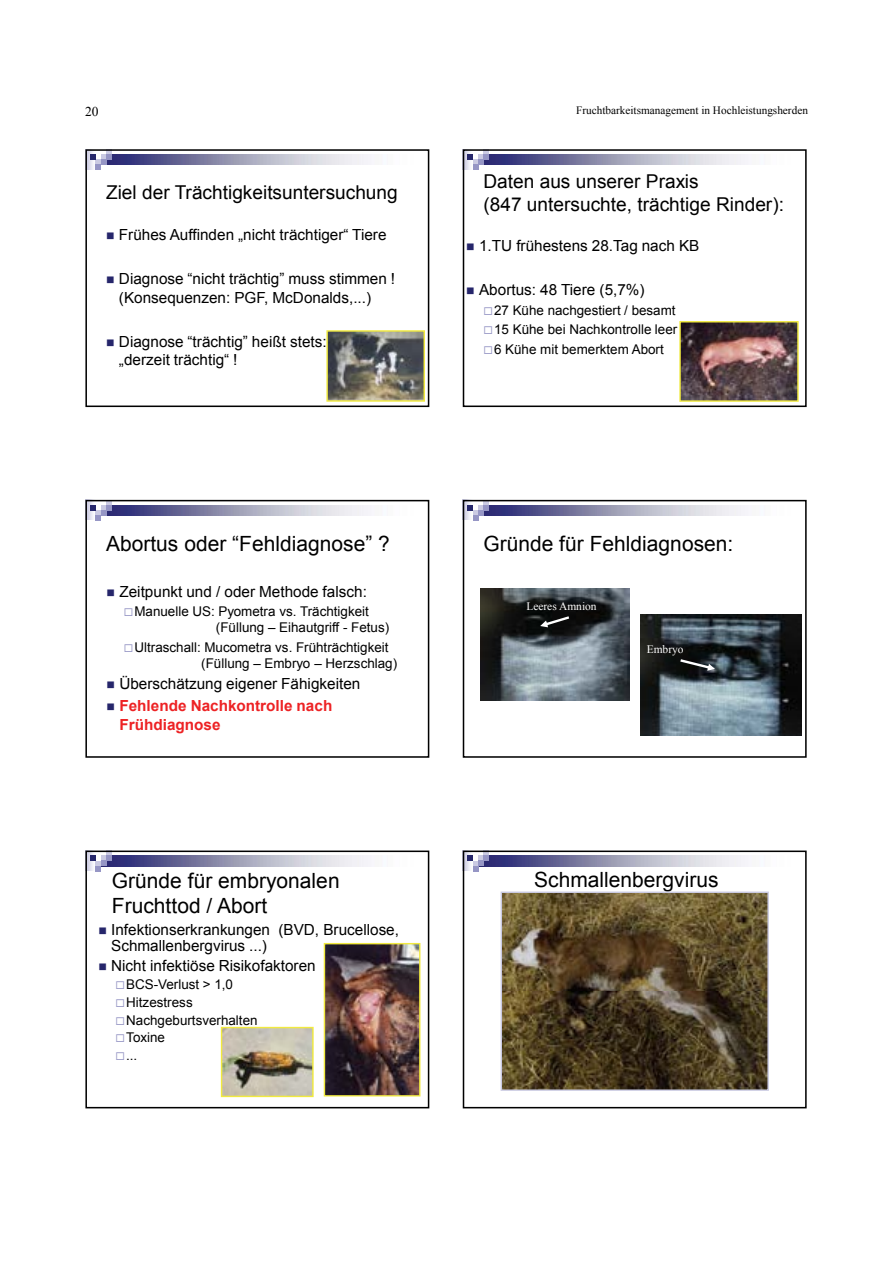
<style>
.page{position:relative;width:893px;height:1263px;background:#fff}
.page>*{position:absolute;margin:0;border:0;box-sizing:border-box;transform-origin:0 0}
.t1{font:21px/25.2px "Arial";color:#000}
.t2{font:19.05px/23px "Arial";color:#000}
.t3{font:15.3px/18.3px "Arial";color:#000}
.t4{font:700 15.3px/18.3px "Arial";color:#ed2224}
.t5{font:13.5px "Times New Roman";color:#000}
.t6{font:13.35px/16px "Arial";color:#000}
.t7{font:11.4px "Times New Roman";color:#fff}
.t8{font:11.25px "Times New Roman";color:#000}
.s1{color:#26266b}
.s2{color:#9797c5}
</style>
<div class="page">
<img style="left:88px;top:152px;width:3px;height:17px">
<img style="left:111px;top:154px;width:260px;height:11px">
<svg style="left:91px;top:152px;width:20px;height:18px"></svg>
<svg style="left:326px;top:330px;width:99px;height:72px;background:#787868"></svg>
<div style="left:85px;top:149px;width:344px;height:258px;border:2px solid #000"></div>
<img style="left:466px;top:152px;width:2px;height:17px">
<img style="left:489px;top:154px;width:259px;height:11px">
<svg style="left:468px;top:152px;width:21px;height:18px"></svg>
<img style="left:679px;top:321px;width:120px;height:81px">
<div style="left:463px;top:149px;width:344px;height:258px;border:2px solid #000"></div>
<img style="left:88px;top:503px;width:3px;height:17px">
<img style="left:111px;top:505px;width:260px;height:10px">
<svg style="left:91px;top:503px;width:20px;height:17px"></svg>
<div style="left:85px;top:500px;width:344px;height:258px;border:2px solid #000"></div>
<img style="left:466px;top:503px;width:2px;height:17px">
<img style="left:489px;top:505px;width:259px;height:10px">
<svg style="left:468px;top:503px;width:21px;height:17px"></svg>
<img style="left:480px;top:589px;width:149px;height:112px">
<img style="left:640px;top:615px;width:161px;height:120px">
<svg style="left:540px;top:616px;width:29px;height:11px"></svg>
<svg style="left:680px;top:659px;width:35px;height:12px"></svg>
<div style="left:463px;top:500px;width:344px;height:258px;border:2px solid #000"></div>
<img style="left:88px;top:853px;width:3px;height:18px">
<img style="left:111px;top:856px;width:260px;height:10px">
<svg style="left:91px;top:853px;width:20px;height:18px"></svg>
<img style="left:324px;top:943px;width:96px;height:153px">
<img style="left:221px;top:1027px;width:93px;height:70px">
<div style="left:85px;top:850px;width:344px;height:258px;border:2px solid #000"></div>
<img style="left:466px;top:853px;width:2px;height:18px">
<img style="left:489px;top:856px;width:259px;height:10px">
<svg style="left:468px;top:853px;width:21px;height:18px"></svg>
<svg style="left:501px;top:891px;width:268px;height:200px;background:#584a2e"></svg>
<div style="left:463px;top:850px;width:344px;height:258px;border:2px solid #000"></div>
<p class="t5" style="left:85px;top:102px;width:15px">20</p>
<p class="t8" style="left:576px;top:103px;width:233px">Fruchtbarkeitsmanagement in Hochleistungsherden</p>
<p class="t2" style="left:106px;top:181px;width:293px">Ziel der Trächtigkeitsuntersuchung</p>
<p class="t3" style="left:106px;top:226px;width:282px"><span class="s1">■</span> Frühes Auffinden „nicht trächtiger“ Tiere</p>
<p class="t3" style="left:119px;top:270px;width:278px;text-indent:-13px"><span class="s1">■</span> Diagnose “nicht trächtig” muss stimmen ! (Konsequenzen: PGF, McDonalds,...)</p>
<p class="t3" style="left:119px;top:332px;width:209px;text-indent:-13px"><span class="s1">■</span> Diagnose “trächtig” heißt stets: „derzeit trächtig“ !</p>
<h1 class="t1" style="left:106px;top:531px;width:285px">Abortus oder “Fehldiagnose” ?</h1>
<p class="t3" style="left:107px;top:582px;width:262px"><span class="s1">■</span> Zeitpunkt und / oder Methode falsch:</p>
<p class="t6" style="left:216px;top:604px;width:175px;text-indent:-92px"><span class="s2">◻</span>Manuelle US: Pyometra vs. Trächtigkeit (Füllung – Eihautgriff - Fetus)</p>
<p class="t6" style="left:201px;top:639px;width:198px;text-indent:-77px"><span class="s2">◻</span>Ultraschall: Mucometra vs. Frühträchtigkeit (Füllung – Embryo – Herzschlag)</p>
<p class="t3" style="left:107px;top:675px;width:255px"><span class="s1">■</span> Überschätzung eigener Fähigkeiten</p>
<p class="t4" style="left:119px;top:697px;width:214px;text-indent:-13px"><span class="s1">■</span> Fehlende Nachkontrolle nach<br>Frühdiagnose</p>
<h1 class="t1" style="left:112px;top:868px;width:229px">Gründe für embryonalen<br>Fruchttod / Abort</h1>
<p class="t3" style="left:111px;top:921px;width:289px;line-height:16.5px;text-indent:-13px"><span class="s1">■</span> Infektionserkrankungen (BVD, Brucellose,<br>Schmallenbergvirus ...)</p>
<p class="t3" style="left:98px;top:957px;width:219px"><span class="s1">■</span> Nicht infektiöse Risikofaktoren</p>
<p class="t6" style="left:116px;top:977px;width:119px"><span class="s2">◻</span>BCS-Verlust &gt; 1,0</p>
<p class="t6" style="left:116px;top:994px;width:79px"><span class="s2">◻</span>Hitzestress</p>
<p class="t6" style="left:116px;top:1012px;width:144px"><span class="s2">◻</span>Nachgeburtsverhalten</p>
<p class="t6" style="left:116px;top:1030px;width:51px"><span class="s2">◻</span>Toxine</p>
<p class="t6" style="left:116px;top:1047px;width:23px"><span class="s2">◻</span>...</p>
<p class="t2" style="left:483px;top:170px;width:302px">Daten aus unserer Praxis<br>(847 untersuchte, trächtige Rinder):</p>
<p class="t3" style="left:466px;top:237px;width:235px"><span class="s1">■</span> 1.TU frühestens 28.Tag nach KB</p>
<p class="t3" style="left:466px;top:281px;width:180px"><span class="s1">■</span> Abortus: 48 Tiere (5,7%)</p>
<p class="t6" style="left:483px;top:303px;width:194px"><span class="s2">◻</span>27 Kühe nachgestiert / besamt</p>
<p class="t6" style="left:483px;top:322px;width:195px"><span class="s2">◻</span>15 Kühe bei Nachkontrolle leer</p>
<p class="t6" style="left:483px;top:341px;width:182px"><span class="s2">◻</span>6 Kühe mit bemerktem Abort</p>
<h1 class="t1" style="left:483px;top:531px;width:251px">Gründe für Fehldiagnosen:</h1>
<p class="t7" style="left:526px;top:599px;width:72px">Leeres Amnion</p>
<p class="t7" style="left:647px;top:642px;width:38px">Embryo</p>
<h1 class="t1" style="left:534px;top:867px;width:186px">Schmallenbergvirus</h1>
</div>
